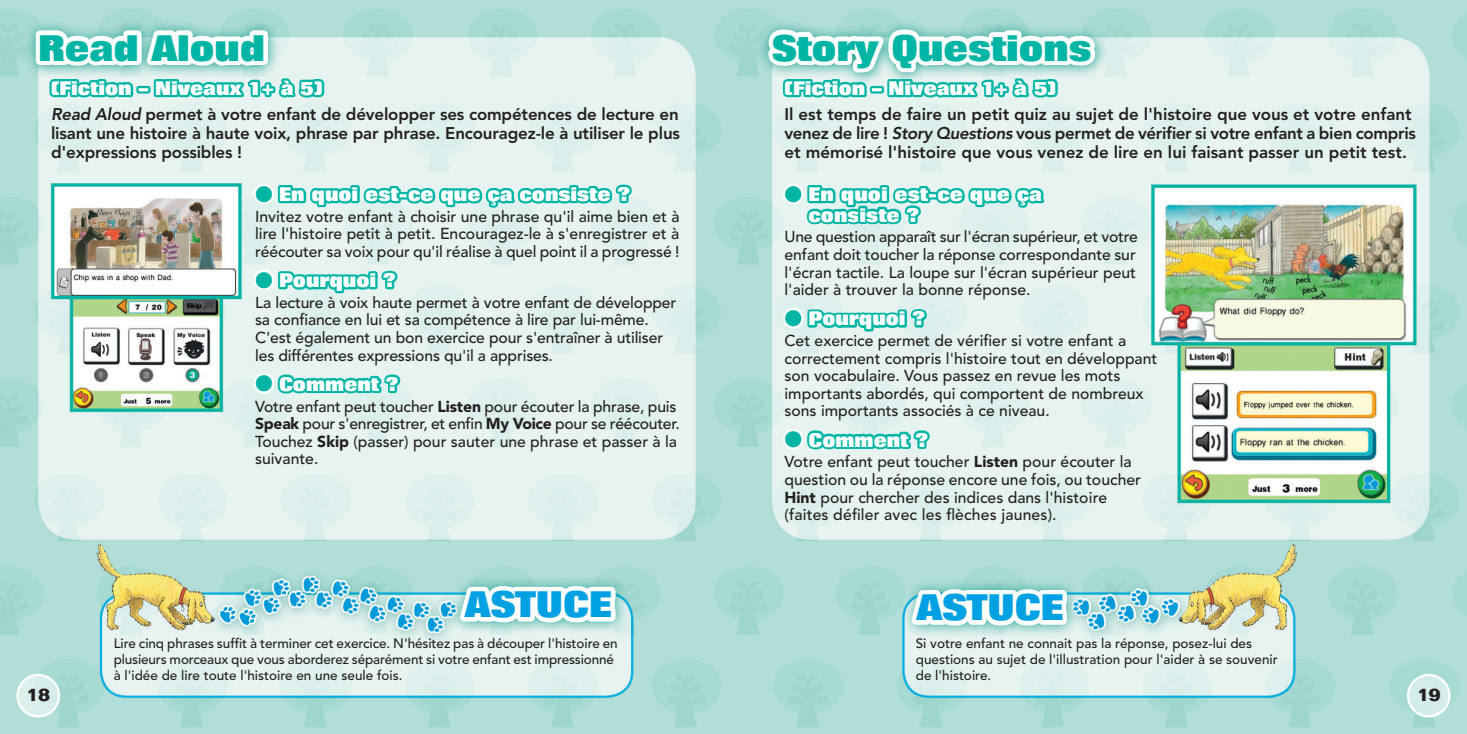
<style>
.page{position:relative;width:1467px;height:734px;background:#fff}
.page>*{position:absolute;margin:0;border:0;box-sizing:border-box;transform-origin:0 0}
.t1{font:800 36px "Folio LT";color:#00b5a4}
.t2{font:800 36px "Folio LT";color:#00a1e3}
.t3{font:800 19.12px/20.7px "Folio LT";color:#fff}
.t4{font:700 18px "Folio LT";color:#231f20}
.t5{font:800 16.88px/19.1px "Avenir LT";color:#231f20;text-align:justify}
.t6{font:500 15.75px/17.6px "Avenir LT";color:#231f20}
.t7{font:500 13.5px/16px "Avenir LT";letter-spacing:-.005em;color:#231f20}
.s1{font-style:italic}
.s2{color:#00b5a4}
.s3{font-weight:900}
</style>
<div class="page">
<img style="left:0;top:0;width:1467px;height:733px">
<svg style="left:250px;top:178px;width:105px;height:35px;background:#a3e1da"></svg>
<div style="left:350px;top:188px;width:10px;height:15px;border:4px solid #00b5a4"></div>
<div style="left:350px;top:185px;width:10px;height:7px;border:4px solid #00b5a4"></div>
<svg style="left:361px;top:166px;width:273px;height:47px;background:#a4e0da"></svg>
<svg style="left:250px;top:264px;width:123px;height:37px;background:#a1e0d9"></svg>
<div style="left:368px;top:274px;width:10px;height:15px;border:4px solid #00b5a4"></div>
<div style="left:368px;top:271px;width:10px;height:7px;border:4px solid #00b5a4"></div>
<svg style="left:379px;top:268px;width:21px;height:23px"></svg>
<svg style="left:250px;top:370px;width:153px;height:31px;background:#90dbd4"></svg>
<svg style="left:780px;top:166px;width:266px;height:66px;background:#a5e1db"></svg>
<svg style="left:780px;top:303px;width:123px;height:36px;background:#9cdfd8"></svg>
<div style="left:898px;top:313px;width:9px;height:14px;border:4px solid #00b5a4"></div>
<div style="left:898px;top:309px;width:9px;height:7px;border:4px solid #00b5a4"></div>
<svg style="left:909px;top:307px;width:20px;height:23px"></svg>
<svg style="left:780px;top:425px;width:152px;height:31px;background:#90dcd4"></svg>
<div style="left:24px;top:18px;width:257px;height:61px;background:#009583;opacity:.85"></div>
<div style="left:757px;top:18px;width:352px;height:68px;background:#009583;opacity:.85"></div>
<svg style="left:31px;top:0;width:295px;height:150px;background:#c1e7e2"></svg>
<svg style="left:764px;top:20px;width:336px;height:139px"></svg>
<div style="left:449px;top:575px;width:179px;height:60px;background:#009583;opacity:.75"></div>
<svg style="left:454px;top:474px;width:166px;height:154px"></svg>
<div style="left:901px;top:578px;width:179px;height:60px;background:#009583;opacity:.75"></div>
<svg style="left:905px;top:477px;width:166px;height:154px"></svg>
<svg style="left:18px;top:674px;width:41px;height:42px"></svg>
<div style="left:16px;top:673px;width:44px;height:44px;border:2px solid #fff;border-radius:50%"></div>
<svg style="left:1408px;top:674px;width:41px;height:42px"></svg>
<div style="left:1407px;top:673px;width:44px;height:44px;border:2px solid #fff;border-radius:50%"></div>
<h1 class="t1" style="left:38px;top:27px;width:229px">Read Aloud</h1>
<h1 class="t1" style="left:772px;top:27px;width:321px">Story Questions</h1>
<p class="t3" style="left:51px;top:78px;width:273px">(Fiction – Niveaux 1+ à 5)</p>
<p class="t3" style="left:784px;top:78px;width:273px">(Fiction – Niveaux 1+ à 5)</p>
<p class="t5" style="left:51px;top:104px;width:630px"><span class="s1">Read Aloud</span> permet à votre enfant de développer ses compétences de lecture en lisant une histoire à haute voix, phrase par phrase. Encouragez-le à utiliser le plus d'expressions possibles !</p>
<p class="t3" style="left:255px;top:184px;width:377px"><span class="s2">●</span> En quoi est-ce que ça consiste ?</p>
<p class="t6" style="left:255px;top:208px;width:426px;text-align:justify">Invitez votre enfant à choisir une phrase qu'il aime bien et à lire l'histoire petit à petit. Encouragez-le à s'enregistrer et à réécouter sa voix pour qu'il réalise à quel point il a progressé !</p>
<p class="t3" style="left:255px;top:270px;width:142px"><span class="s2">●</span> Pourquoi ?</p>
<p class="t6" style="left:255px;top:294px;width:423px">La lecture à voix haute permet à votre enfant de développer sa confiance en lui et sa compétence à lire par lui-même.<br>C'est également un bon exercice pour s'entraîner à utiliser les différentes expressions qu'il a apprises.</p>
<p class="t3" style="left:255px;top:374px;width:145px"><span class="s2">●</span> Comment ?</p>
<p class="t6" style="left:255px;top:397px;width:426px">Votre enfant peut toucher <span class="s3">Listen</span> pour écouter la phrase, puis <span class="s3">Speak</span> pour s'enregistrer, et enfin <span class="s3">My Voice</span> pour se réécouter.<br>Touchez <span class="s3">Skip</span> (passer) pour sauter une phrase et passer à la suivante.</p>
<p class="t5" style="left:784px;top:104px;width:633px;text-align:left">Il est temps de faire un petit quiz au sujet de l'histoire que vous et votre enfant venez de lire ! <span class="s1">Story Questions</span> vous permet de vérifier si votre enfant a bien compris et mémorisé l'histoire que vous venez de lire en lui faisant passer un petit test.</p>
<p class="t3" style="left:809px;top:184px;width:235px;text-indent:-24px"><span class="s2">●</span> En quoi est-ce que ça consiste ?</p>
<p class="t6" style="left:784px;top:228px;width:355px">Une question apparaît sur l'écran supérieur, et votre enfant doit toucher la réponse correspondante sur l'écran tactile. La loupe sur l'écran supérieur peut l'aider à trouver la bonne réponse.</p>
<p class="t3" style="left:784px;top:308px;width:142px"><span class="s2">●</span> Pourquoi ?</p>
<p class="t6" style="left:784px;top:332px;width:374px">Cet exercice permet de vérifier si votre enfant a correctement compris l'histoire tout en développant son vocabulaire. Vous passez en revue les mots importants abordés, qui comportent de nombreux sons importants associés à ce niveau.</p>
<p class="t3" style="left:784px;top:430px;width:145px"><span class="s2">●</span> Comment ?</p>
<p class="t6" style="left:784px;top:453px;width:358px">Votre enfant peut toucher <span class="s3">Listen</span> pour écouter la question ou la réponse encore une fois, ou toucher <span class="s3">Hint</span> pour chercher des indices dans l'histoire (faites défiler avec les flèches jaunes).</p>
<h1 class="t2" style="left:465px;top:584px;width:148px">ASTUCE</h1>
<h1 class="t2" style="left:917px;top:587px;width:148px">ASTUCE</h1>
<p class="t7" style="left:114px;top:635px;width:506px">Lire cinq phrases suffit à terminer cet exercice. N'hésitez pas à découper l'histoire en plusieurs morceaux que vous aborderez séparément si votre enfant est impressionné à l'idée de lire toute l'histoire en une seule fois.</p>
<p class="t7" style="left:916px;top:635px;width:364px">Si votre enfant ne connait pas la réponse, posez-lui des questions au sujet de l'illustration pour l'aider à se souvenir de l'histoire.</p>
<p class="t4" style="left:26px;top:683px;width:26px">18</p>
<p class="t4" style="left:1417px;top:683px;width:26px">19</p>
</div>
